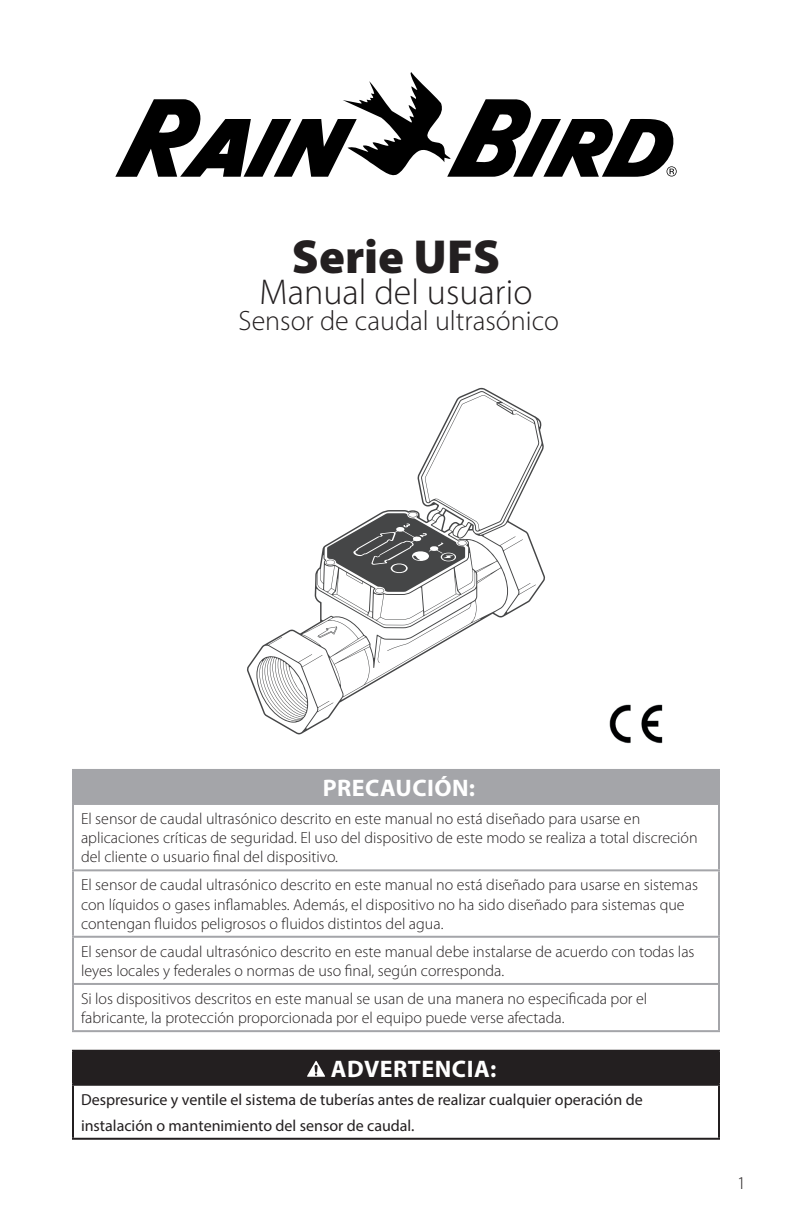
<style>
.page{position:relative;width:792px;height:1224px;background:#fff}
.page>*{position:absolute;margin:0;border:0;box-sizing:border-box;transform-origin:0 0}
.t1{font:900 48px "Myriad Pro";color:#231f20}
.t2{font:300 36px "Myriad Pro";color:#231f20}
.t3{font:300 28px "Myriad Pro";color:#231f20}
.t4{font:700 24px "Myriad Pro";letter-spacing:.02em;color:#fff}
.t5{font:300 18px "Myriad Pro";color:#231f20}
.t6{font:300 16px/19.2px "Myriad Pro";color:#231f20}
.t7{font:16px/26px "Myriad Pro";color:#231f20}
</style>
<div class="page">
<svg style="left:115px;top:72px;width:562px;height:105px"></svg>
<div style="left:73px;top:770px;width:646px;height:34px;background:#a4a5a9"></div>
<hr style="left:72px;top:803px;width:648px;height:2px;background:#a4a5a9">
<hr style="left:72px;top:769px;width:648px;height:2px;background:#a4a5a9">
<hr style="left:72px;top:771px;width:2px;height:32px;background:#a4a5a9">
<hr style="left:718px;top:771px;width:2px;height:32px;background:#a4a5a9">
<hr style="left:72px;top:805px;width:2px;height:64px;background:#a4a5a9">
<hr style="left:718px;top:805px;width:2px;height:64px;background:#a4a5a9">
<hr style="left:72px;top:869px;width:648px;height:2px;background:#a4a5a9">
<hr style="left:72px;top:871px;width:2px;height:65px;background:#a4a5a9">
<hr style="left:718px;top:871px;width:2px;height:65px;background:#a4a5a9">
<hr style="left:72px;top:936px;width:648px;height:2px;background:#a4a5a9">
<hr style="left:72px;top:938px;width:2px;height:45px;background:#a4a5a9">
<hr style="left:718px;top:938px;width:2px;height:45px;background:#a4a5a9">
<hr style="left:72px;top:983px;width:648px;height:2px;background:#a4a5a9">
<hr style="left:72px;top:985px;width:2px;height:45px;background:#a4a5a9">
<hr style="left:718px;top:985px;width:2px;height:45px;background:#a4a5a9">
<hr style="left:72px;top:1030px;width:648px;height:2px;background:#a4a5a9">
<div style="left:73px;top:1051px;width:646px;height:34px;background:#231f20"></div>
<hr style="left:72px;top:1050px;width:648px;height:2px;background:#231f20">
<hr style="left:72px;top:1052px;width:2px;height:32px;background:#231f20">
<hr style="left:718px;top:1052px;width:2px;height:32px;background:#231f20">
<hr style="left:72px;top:1084px;width:648px;height:2px;background:#231f20">
<hr style="left:72px;top:1086px;width:2px;height:52px;background:#231f20">
<hr style="left:718px;top:1086px;width:2px;height:52px;background:#231f20">
<hr style="left:72px;top:1138px;width:648px;height:2px;background:#231f20">
<svg style="left:307px;top:1061px;width:18px;height:16px"></svg>
<svg style="left:247px;top:388px;width:298px;height:346px"></svg>
<svg style="left:256px;top:655px;width:52px;height:68px"></svg>
<img style="left:609px;top:704px;width:54px;height:40px">
<h1 class="t1" style="left:292px;top:225px;width:210px">Serie UFS</h1>
<h2 class="t2" style="left:259px;top:270px;width:275px">Manual del usuario</h2>
<h3 class="t3" style="left:239px;top:304px;width:322px">Sensor de caudal ultrasónico</h3>
<h3 class="t4" style="left:323px;top:772px;width:154px">PRECAUCIÓN:</h3>
<p class="t6" style="left:81px;top:809px;width:618px">El sensor de caudal ultrasónico descrito en este manual no está diseñado para usarse en aplicaciones críticas de seguridad. El uso del dispositivo de este modo se realiza a total discreción del cliente o usuario final del dispositivo.</p>
<p class="t6" style="left:81px;top:875px;width:618px">El sensor de caudal ultrasónico descrito en este manual no está diseñado para usarse en sistemas con líquidos o gases inflamables. Además, el dispositivo no ha sido diseñado para sistemas que contengan fluidos peligrosos o fluidos distintos del agua.</p>
<p class="t6" style="left:81px;top:942px;width:615px">El sensor de caudal ultrasónico descrito en este manual debe instalarse de acuerdo con todas las leyes locales y federales o normas de uso final, según corresponda.</p>
<p class="t6" style="left:81px;top:989px;width:568px">Si los dispositivos descritos en este manual se usan de una manera no especificada por el fabricante, la protección proporcionada por el equipo puede verse afectada.</p>
<h3 class="t4" style="left:331px;top:1053px;width:167px">ADVERTENCIA:</h3>
<p class="t7" style="left:81px;top:1086px;width:563px">Despresurice y ventile el sistema de tuberías antes de realizar cualquier operación de instalación o mantenimiento del sensor de caudal.</p>
<p class="t5" style="left:737px;top:1172px;width:10px">1</p>
</div>
